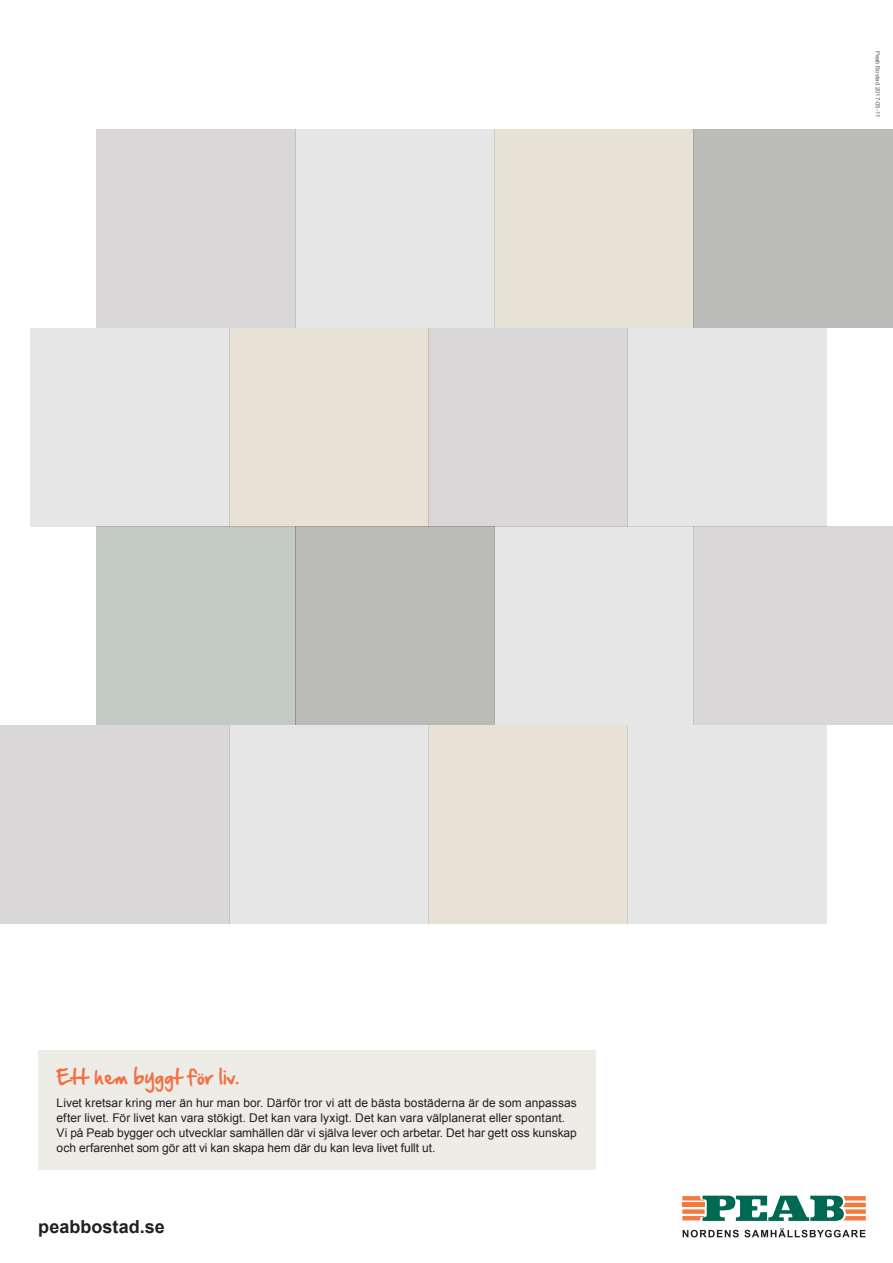
<style>
.page{position:relative;width:893px;height:1263px;background:#fff}
.page>*{position:absolute;margin:0;border:0;box-sizing:border-box;transform-origin:0 0}
.t1{font:18px "Hand Of Sean";letter-spacing:.01em;color:#f36f42}
.t2{font:700 18px "Arial";color:#231f20}
.t3{font:12px/15px "Arial";color:#231f20}
.t4{font:6px "Arial";color:#5d6067}
</style>
<div class="page">
<div style="left:38px;top:1050px;width:557px;height:119px;background:#edece7"></div>
<svg style="left:682px;top:1195px;width:184px;height:26px"></svg>
<svg style="left:683px;top:1228px;width:182px;height:9px"></svg>
<div style="left:96px;top:130px;width:199px;height:198px;background:#d9d7d7"></div>
<div style="left:96px;top:527px;width:199px;height:198px;background:#c3cac6"></div>
<div style="left:30px;top:328px;width:199px;height:199px;background:#e5e6e5"></div>
<div style="left:0;top:725px;width:229px;height:198px;background:#d9d7d7"></div>
<div style="left:495px;top:130px;width:199px;height:198px;background:#e8e1d5"></div>
<div style="left:495px;top:527px;width:199px;height:198px;background:#e5e6e5"></div>
<div style="left:428px;top:328px;width:200px;height:199px;background:#d9d7d7"></div>
<div style="left:428px;top:725px;width:200px;height:198px;background:#e8e1d5"></div>
<div style="left:295px;top:130px;width:200px;height:198px;background:#e5e6e5"></div>
<div style="left:295px;top:527px;width:200px;height:198px;background:#bbbbba"></div>
<div style="left:229px;top:328px;width:199px;height:199px;background:#e8e1d5"></div>
<div style="left:229px;top:725px;width:199px;height:198px;background:#e5e6e5"></div>
<div style="left:628px;top:725px;width:199px;height:198px;background:#e5e6e5"></div>
<div style="left:694px;top:130px;width:199px;height:198px;background:#bbbbba"></div>
<div style="left:694px;top:527px;width:199px;height:198px;background:#d9d7d7"></div>
<div style="left:628px;top:328px;width:199px;height:199px;background:#e5e6e5"></div>
<p class="t4" style="left:882px;top:51px;width:67px;rotate:90deg">Peab Bostad 2017-05-11</p>
<p class="t1" style="left:57px;top:1061px;width:184px">Ett hem byggt för liv.</p>
<p class="t3" style="left:57px;top:1096px;width:522px">Livet kretsar kring mer än hur man bor. Därför tror vi att de bästa bostäderna är de som anpassas efter livet. För livet kan vara stökigt. Det kan vara lyxigt. Det kan vara välplanerat eller spontant.</p>
<p class="t3" style="left:57px;top:1126px;width:522px">Vi på Peab bygger och utvecklar samhällen där vi själva lever och arbetar. Det har gett oss kunskap och erfarenhet som gör att vi kan skapa hem där du kan leva livet fullt ut.</p>
<p class="t2" style="left:38px;top:1214px;width:128px">peabbostad.se</p>
</div>
